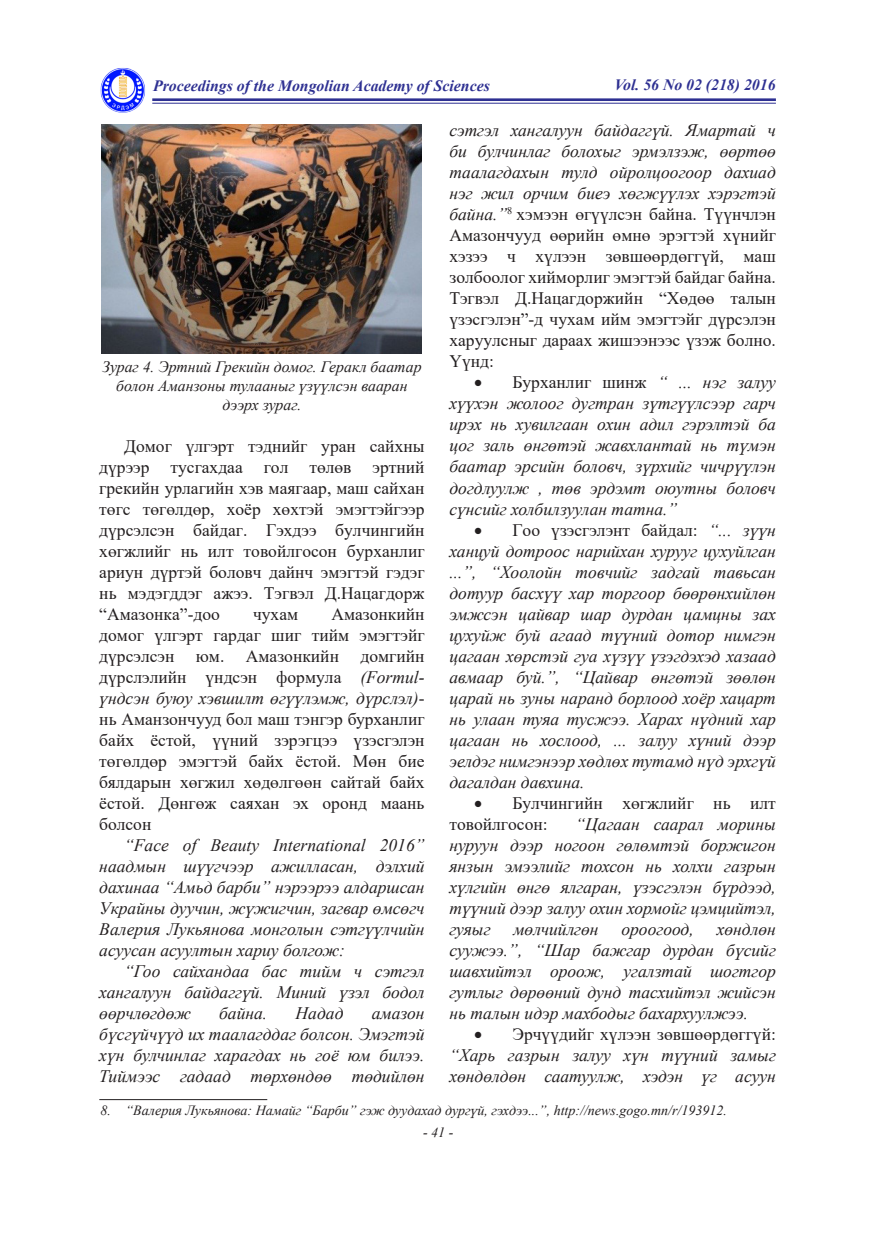
<style>
.page{position:relative;width:874px;height:1241px;background:#fff}
.page>*{position:absolute;margin:0;border:0;box-sizing:border-box;transform-origin:0 0}
.t1{font:italic 17.5px/21px "Times New Roman";color:#231f20;text-align:justify}
.t2{font:17.5px/21px "Times New Roman";color:#231f20;text-align:justify}
.t3{font:italic 15.75px/18.9px "Times New Roman";color:#231f20;text-align:center}
.t4{font:italic 700 15.75px "Times New Roman";color:#2e3092}
.t5{font:italic 14px "Times New Roman";color:#231f20}
.s1{font-style:italic}
.s2{font-style:normal}
</style>
<div class="page">
<hr style="left:152px;top:98px;width:623px;height:3px;background:#2e3092">
<hr style="left:152px;top:103px;width:623px;height:1px;background:#2e3092">
<img style="left:100px;top:68px;width:45px;height:45px">
<hr style="left:99px;top:1098px;width:168px;height:1px;background:#231f20">
<img style="left:102px;top:124px;width:319px;height:229px">
<p class="t4" style="left:153px;top:75px;width:338px">Proceedings of the Mongolian Academy of Sciences</p>
<p class="t4" style="left:614px;top:74px;width:162px">Vol. 56 No 02 (218) 2016</p>
<p class="t3" style="left:102px;top:357px;width:320px">Зураг 4. Эртний Грекийн домог. Геракл баатар болон Аманзоны тулааныг үзүүлсэн вааран дээрх зураг.</p>
<p class="t2" style="left:99px;top:435px;width:326px;text-indent:25px">Домог үлгэрт тэднийг уран сайхны дүрээр тусгахдаа гол төлөв эртний грекийн урлагийн хэв маягаар, маш сайхан төгс төгөлдөр, хоёр хөхтэй эмэгтэйгээр дүрсэлсэн байдаг. Гэхдээ булчингийн хөгжлийг нь илт товойлгосон бурханлиг ариун дүртэй боловч дайнч эмэгтэй гэдэг нь мэдэгддэг ажээ. Тэгвэл Д.Нацагдорж “Амазонка”-доо</p>
<p class="t2" style="left:99px;top:603px;width:326px;text-indent:232px">Амазонкийн домог үлгэрт гардаг шиг тийм эмэгтэйг дүрсэлсэн юм. Амазонкийн домгийн дүрслэлийн үндсэн формула <span class="s1">(Formul&shy;үндсэн буюу хэвшилт өгүүлэмж, дүрслэл)</span>- нь Аманзончууд бол маш тэнгэр бурханлиг байх ёстой, үүний зэрэгцээ үзэсгэлэн төгөлдөр эмэгтэй байх ёстой. Мөн бие бялдарын хөгжил хөдөлгөөн сайтай байх ёстой. Дөнгөж саяхан эх оронд маань болсон</p>
<p class="t1" style="left:99px;top:834px;width:326px;text-indent:25px">“Face of Beauty International 2016” наадмын шүүгчээр ажилласан, дэлхий дахинаа “Амьд барби” нэрээрээ алдаршсан Украйны дуучин, жүжигчин, загвар өмсөгч Валерия Лукьянова монголын сэтгүүлчийн асуусан асуултын хариу болгож:</p>
<p class="t1" style="left:99px;top:960px;width:326px;text-indent:25px">“Гоо сайхандаа бас тийм ч сэтгэл хангалуун байдаггүй. Миний үзэл бодол өөрчлөгдөж</p>
<p class="t2" style="left:253px;top:603px;width:47px">чухам</p>
<p class="t1" style="left:219px;top:1002px;width:50px">байна.</p>
<p class="t1" style="left:295px;top:1002px;width:49px">Надад</p>
<p class="t1" style="left:99px;top:1002px;width:326px;text-indent:272px">амазон бүсгүйчүүд их таалагддаг болсон. Эмэгтэй хүн булчинлаг харагдах нь гоё юм билээ.<br>Тиймээс гадаад төрхөндөө төдийлөн</p>
<p class="t2" style="left:449px;top:119px;width:328px"><span class="s1">сэтгэл хангалуун байдаггүй. Ямартай ч би булчинлаг болохыг эрмэлзэж, өөртөө таалагдахын тулд ойролцоогоор дахиад нэг жил орчим биеэ хөгжүүлэх хэрэгтэй байна.”</span><sup>8</sup> хэмээн өгүүлсэн байна. Түүнчлэн Амазончууд өөрийн өмнө эрэгтэй хүнийг хэзээ ч хүлээн зөвшөөрдөггүй, маш золбоолог хийморлиг эмэгтэй байдаг байна.<br>Тэгвэл Д.Нацагдоржийн “Хөдөө талын үзэсгэлэн”-д чухам ийм эмэгтэйг дүрсэлэн харуулсныг дараах жишээнээс үзэж болно.<br>Үүнд:</p>
<p class="t1" style="left:449px;top:371px;width:328px;text-indent:25px">• <span class="s2">Бурханлиг шинж</span> “ ... нэг залуу хүүхэн жолоог дугтран зүтгүүлсээр гарч ирэх нь хувилгаан охин адил гэрэлтэй ба цог заль өнгөтэй жавхлантай нь түмэн баатар эрсийн боловч, зүрхийг чичрүүлэн догдлуулж , төв эрдэмт оюутны боловч сүнсийг холбилзуулан татна.”</p>
<p class="t1" style="left:449px;top:518px;width:328px;text-indent:25px">• <span class="s2">Гоо үзэсгэлэнт байдал:</span> “... зүүн ханцуй дотроос нарийхан хурууг цухуйлган ...”, “Хоолойн товчийг задгай тавьсан дотуур басхүү хар торгоор бөөрөнхийлөн эмжсэн цайвар шар дурдан цамцны зах цухуйж буй агаад түүний дотор нимгэн цагаан хөрстэй гуа хүзүү үзэгдэхэд хазаад авмаар буй.”, “Цайвар өнгөтэй зөөлөн царай нь зуны наранд борлоод хоёр хацарт нь улаан туяа тусжээ. Харах нүдний хар цагаан нь хослоод, ... залуу хүний дээр эелдэг нимгэнээр хөдлөх тутамд нүд эрхгүй дагалдан давхина.</p>
<p class="t2" style="left:449px;top:791px;width:328px;text-indent:25px">• Булчингийн хөгжлийг нь илт товойлгосон:</p>
<p class="t1" style="left:449px;top:812px;width:328px;text-indent:126px">“Цагаан саарал морины нуруун дээр ногоон гөлөмтэй боржигон янзын эмээлийг тохсон нь холхи газрын хүлгийн өнгө ялгаран, үзэсгэлэн бүрдээд, түүний дээр залуу охин хормойг цэмцийтэл, гуяыг</p>
<p class="t1" style="left:449px;top:917px;width:328px;text-indent:267px">хөндлөн суужээ.”, “Шар бажгар дурдан бүсийг шавхийтэл ороож, угалзтай шогтгор гутлыг дөрөөний дунд тасхийтэл жийсэн нь талын идэр махбодыг бахархуулжээ.</p>
<p class="t1" style="left:449px;top:1022px;width:328px;text-indent:25px">• <span class="s2">Эрчүүдийг хүлээн зөвшөөрдөггүй: </span>“Харь газрын залуу хүн түүний замыг хөндөлдөн саатуулж, хэдэн үг асуун</p>
<p class="t1" style="left:513px;top:917px;width:87px">мөлчийлгөн</p>
<p class="t1" style="left:621px;top:917px;width:74px">ороогоод,</p>
<p class="t5" style="left:100px;top:1100px;width:627px">8. “Валерия Лукьянова: Намайг “Барби” гэж дуудахад дургүй, гэхдээ...”, http://news.gogo.mn/r/193912.</p>
<p class="t5" style="left:423px;top:1122px;width:32px">- 41 -</p>
</div>
